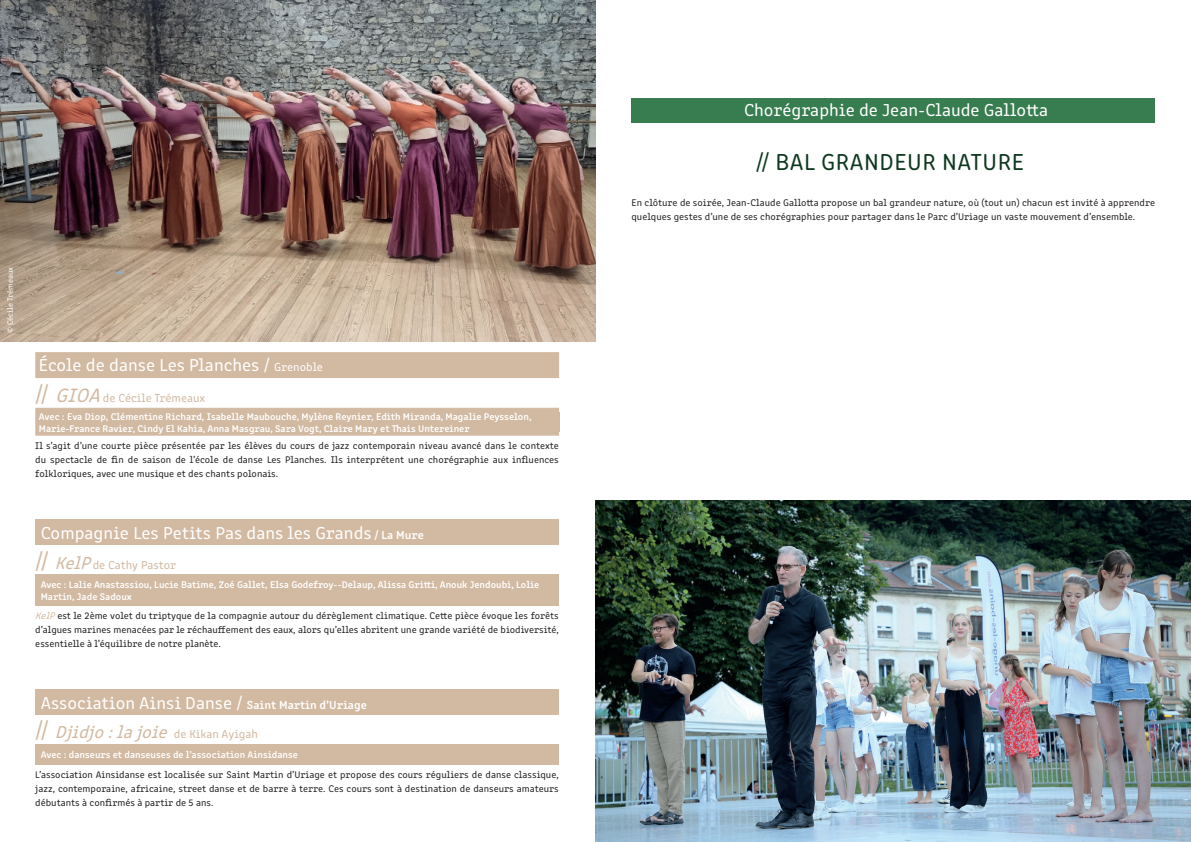
<style>
.page{position:relative;width:1191px;height:842px;background:#fff}
.page>*{position:absolute;margin:0;border:0;box-sizing:border-box;transform-origin:0 0}
.t1{font:24px "Clone Rounded";letter-spacing:.02em;color:#0f3821}
.t2{font:18px "Clone Rounded";color:#fff}
.t3{font:italic 18px "Clone Rounded";color:#d2b9a1}
.t4{font:12px "Clone Rounded";color:#d2b9a1}
.t5{font:10px/14px "Clone Rounded";color:#231f20;text-align:justify}
.t6{font:600 10px/12px "Clone Rounded";color:#fff}
.t7{font:8px "Clone Rounded";color:#fff}
.s1{font-size:12px}
.s2{font-size:24px}
.s3{font-style:italic;font-size:20px}
.s4{font-weight:600;font-size:12px}
.s5{font-style:italic;font-size:18px}
.s6{font-style:italic;color:#d2b9a1}
.s7{font-style:normal;font-size:24px}
.s8{font-style:normal;font-size:12px}
</style>
<div class="page">
<img style="left:0;top:0;width:595px;height:341px">
<img style="left:595px;top:501px;width:596px;height:341px">
<div style="left:631px;top:98px;width:524px;height:25px;background:#377d50"></div>
<div style="left:35px;top:352px;width:524px;height:26px;background:#d2b9a1;border:1px solid #d2b9a1"></div>
<div style="left:35px;top:408px;width:524px;height:28px;background:#d2b9a1;border:1px solid #d2b9a1"></div>
<div style="left:39px;top:412px;width:520px;height:19px;background:#d2b9a1"></div>
<div style="left:35px;top:519px;width:524px;height:26px;background:#d2b9a1"></div>
<div style="left:35px;top:574px;width:524px;height:31px;background:#d2b9a1"></div>
<div style="left:35px;top:689px;width:524px;height:25px;background:#d2b9a1"></div>
<div style="left:35px;top:744px;width:524px;height:20px;background:#d2b9a1"></div>
<p class="t7" style="left:4px;top:333px;width:67px;rotate:-90deg">© Cécile Trémeaux</p>
<h2 class="t2" style="left:39px;top:352px;width:286px">École de danse Les Planches / <span class="s1">Grenoble</span></h2>
<p class="t6" style="left:39px;top:409px;width:494px">Avec : Eva Diop, Clémentine Richard, Isabelle Maubouche, Mylène Reynier, Edith Miranda, Magalie Peysselon,<br>Marie-France Ravier, Cindy El Kahia, Anna Masgrau, Sara Vogt, Claire Mary et Thais Untereiner</p>
<p class="t4" style="left:35px;top:389px;width:171px"><span class="s2">//</span> <span class="s3">GIOA</span>de Cécile Trémeaux</p>
<p class="t5" style="left:35px;top:438px;width:525px">Il s’agit d’une courte pièce présentée par les élèves du cours de jazz contemporain niveau avancé dans le contexte du spectacle de fin de saison de l’école de danse Les Planches. Ils interprétent une chorégraphie aux influences folkloriques, avec une musique et des chants polonais.</p>
<h2 class="t2" style="left:41px;top:520px;width:385px">Compagnie Les Petits Pas dans les Grands <span class="s4">/ La Mure</span></h2>
<p class="t6" style="left:41px;top:577px;width:500px">Avec : Lalie Anastassiou, Lucie Batime, Zoé Gallet, Elsa Godefroy--Delaup, Alissa Gritti, Anouk Jendoubi, Lolie<br>Martin, Jade Sadoux</p>
<p class="t4" style="left:35px;top:556px;width:142px"><span class="s2">//</span> <span class="s5">KelP</span>de Cathy Pastor</p>
<p class="t5" style="left:35px;top:608px;width:525px"><span class="s6">KelP</span>est le 2ème volet du triptyque de la compagnie autour du dérèglement climatique. Cette pièce évoque les forêts d’algues marines menacées par le réchauffement des eaux, alors qu’elles abritent une grande variété de biodiversité, essentielle à l’équilibre de notre planète.</p>
<h2 class="t2" style="left:41px;top:689px;width:328px">Association Ainsi Danse / <span class="s4">Saint Martin d’Uriage</span></h2>
<p class="t6" style="left:41px;top:747px;width:259px">Avec : danseurs et danseuses de l’association Ainsidanse</p>
<h2 class="t3" style="left:35px;top:719px;width:224px"><span class="s7">//</span> Djidjo:lajoie <span class="s8">de Kikan Ayigah</span></h2>
<p class="t5" style="left:35px;top:767px;width:525px">L’association Ainsidanse est localisée sur Saint Martin d’Uriage et propose des cours réguliers de danse classique, jazz, contemporaine, africaine, street danse et de barre à terre. Ces cours sont à destination de danseurs amateurs débutants à confirmés à partir de 5 ans.</p>
<h2 class="t2" style="left:744px;top:96px;width:305px">Chorégraphie de Jean-Claude Gallotta</h2>
<h1 class="t1" style="left:755px;top:144px;width:270px">// BAL GRANDEUR NATURE</h1>
<p class="t5" style="left:631px;top:195px;width:525px">En clôture de soirée, Jean-Claude Gallotta propose un bal grandeur nature, où (tout un) chacun est invité à apprendre quelques gestes d’une de ses chorégraphies pour partager dans le Parc d’Uriage un vaste mouvement d’ensemble.</p>
</div>
